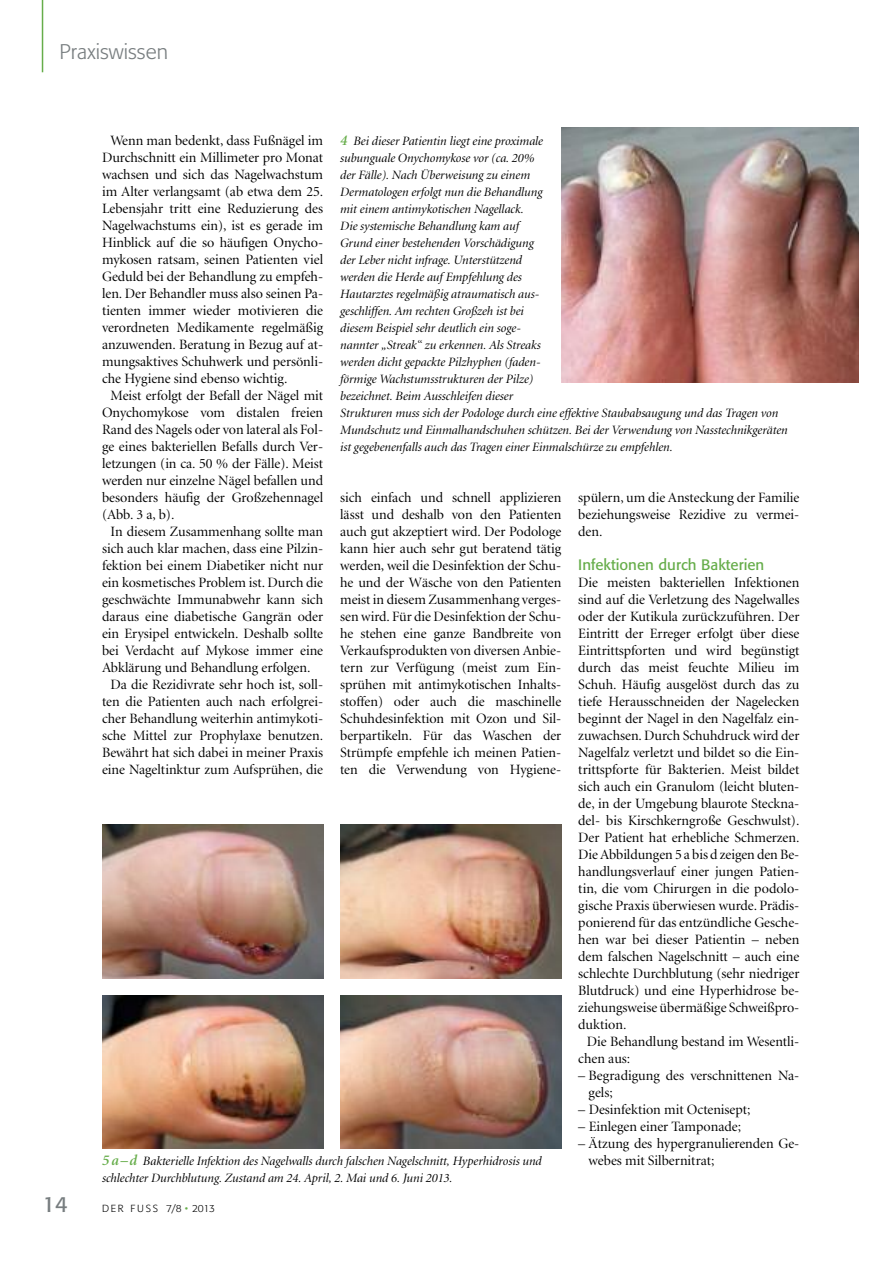
<style>
.page{position:relative;width:893px;height:1263px;background:#fff}
.page>*{position:absolute;margin:0;border:0;box-sizing:border-box;transform-origin:0 0}
.t1{font:21.75px "Formata";color:#777d7f}
.t2{font:300 21px "Formata";color:#777d7f}
.t3{font:15px "Formata";color:#66ad4a}
.t4{font:14.25px/17px "Minion Display";color:#000;text-align:justify}
.t5{font:italic 12.75px/17px "Minion Display";color:#000}
.t6{font:300 10.2px "Formata";letter-spacing:.175em;color:#000}
.s1{font-family:"Minion";font-weight:600;font-size:15px;color:#66ad4a}
.s2{color:#66ad4a}
</style>
<div class="page">
<hr style="left:42px;top:0;width:1px;height:72px;background:#66ad4a">
<img style="left:102px;top:825px;width:221px;height:153px">
<img style="left:340px;top:825px;width:221px;height:153px">
<img style="left:102px;top:995px;width:221px;height:153px">
<img style="left:340px;top:995px;width:221px;height:153px">
<img style="left:561px;top:128px;width:298px;height:255px">
<h2 class="t2" style="left:60px;top:43px;width:110px">Praxiswissen</h2>
<p class="t4" style="left:111px;top:133px;width:214px">Wenn man bedenkt, dass Fußnägel im</p>
<p class="t4" style="left:102px;top:150px;width:223px">Durchschnitt ein Millimeter pro Monat</p>
<p class="t4" style="left:102px;top:167px;width:223px">wachsen und sich das Nagelwachstum</p>
<p class="t4" style="left:102px;top:184px;width:223px">im Alter verlangsamt (ab etwa dem 25.</p>
<p class="t4" style="left:102px;top:201px;width:223px">Lebensjahr tritt eine Reduzierung des</p>
<p class="t4" style="left:102px;top:218px;width:223px">Nagelwachstums ein), ist es gerade im</p>
<p class="t4" style="left:102px;top:235px;width:223px">Hinblick auf die so häufigen Onycho-</p>
<p class="t4" style="left:102px;top:252px;width:223px">mykosen ratsam, seinen Patienten viel</p>
<p class="t4" style="left:102px;top:269px;width:223px">Geduld bei der Behandlung zu empfeh-</p>
<p class="t4" style="left:102px;top:286px;width:223px">len. Der Behandler muss also seinen Pa-</p>
<p class="t4" style="left:102px;top:303px;width:223px">tienten immer wieder motivieren die</p>
<p class="t4" style="left:102px;top:320px;width:223px">verordneten Medikamente regelmäßig</p>
<p class="t4" style="left:102px;top:337px;width:223px">anzuwenden. Beratung in Bezug auf at-</p>
<p class="t4" style="left:102px;top:354px;width:223px">mungsaktives Schuhwerk und persönli-</p>
<p class="t4" style="left:102px;top:371px;width:187px">che Hygiene sind ebenso wichtig.</p>
<p class="t4" style="left:111px;top:388px;width:214px">Meist erfolgt der Befall der Nägel mit</p>
<p class="t4" style="left:102px;top:405px;width:223px">Onychomykose vom distalen freien</p>
<p class="t4" style="left:102px;top:422px;width:223px">Rand des Nagels oder von lateral als Fol-</p>
<p class="t4" style="left:102px;top:439px;width:223px">ge eines bakteriellen Befalls durch Ver-</p>
<p class="t4" style="left:102px;top:456px;width:223px">letzungen (in ca. 50 % der Fälle). Meist</p>
<p class="t4" style="left:102px;top:473px;width:223px">werden nur einzelne Nägel befallen und</p>
<p class="t4" style="left:102px;top:490px;width:223px">besonders häufig der Großzehennagel</p>
<p class="t4" style="left:102px;top:507px;width:74px">(Abb. 3 a, b).</p>
<p class="t4" style="left:111px;top:524px;width:214px">In diesem Zusammenhang sollte man</p>
<p class="t4" style="left:102px;top:541px;width:223px">sich auch klar machen, dass eine Pilzin-</p>
<p class="t4" style="left:102px;top:558px;width:223px">fektion bei einem Diabetiker nicht nur</p>
<p class="t4" style="left:102px;top:575px;width:223px">ein kosmetisches Problem ist. Durch die</p>
<p class="t4" style="left:102px;top:592px;width:223px">geschwächte Immunabwehr kann sich</p>
<p class="t4" style="left:102px;top:609px;width:223px">daraus eine diabetische Gangrän oder</p>
<p class="t4" style="left:102px;top:626px;width:223px">ein Erysipel entwickeln. Deshalb sollte</p>
<p class="t4" style="left:102px;top:643px;width:223px">bei Verdacht auf Mykose immer eine</p>
<p class="t4" style="left:102px;top:660px;width:210px">Abklärung und Behandlung erfolgen.</p>
<p class="t4" style="left:111px;top:677px;width:214px">Da die Rezidivrate sehr hoch ist, soll-</p>
<p class="t4" style="left:102px;top:694px;width:223px">ten die Patienten auch nach erfolgrei-</p>
<p class="t4" style="left:102px;top:711px;width:223px">cher Behandlung weiterhin antimykoti-</p>
<p class="t4" style="left:102px;top:728px;width:223px">sche Mittel zur Prophylaxe benutzen.</p>
<p class="t4" style="left:102px;top:745px;width:223px">Bewährt hat sich dabei in meiner Praxis</p>
<p class="t4" style="left:102px;top:762px;width:223px">eine Nageltinktur zum Aufsprühen, die</p>
<p class="t5" style="left:340px;top:133px;width:449px"><span class="s1">4</span> Bei dieser Patientin liegt eine proximale<br>subunguale Onychomykose vor (ca. 20%<br>der Fälle). Nach Überweisung zu einem<br>Dermatologen erfolgt nun die Behandlung<br>mit einem antimykotischen Nagellack.<br>Die systemische Behandlung kam auf<br>Grund einer bestehenden Vorschädigung<br>der Leber nicht infrage. Unterstützend<br>werden die Herde auf Empfehlung des<br>Hautarztes regelmäßig atraumatisch aus-<br>geschliffen. Am rechten Großzeh ist bei<br>diesem Beispiel sehr deutlich ein soge-<br>nannter „Streak“ zu erkennen. Als Streaks<br>werden dicht gepackte Pilzhyphen (faden-<br>förmige Wachstumsstrukturen der Pilze)<br>bezeichnet. Beim Ausschleifen dieser<br>Strukturen muss sich der Podologe durch eine effektive Staubabsaugung und das Tragen von Mundschutz und Einmalhandschuhen schützen. Bei der Verwendung von Nasstechnikgeräten ist gegebenenfalls auch das Tragen einer Einmalschürze zu empfehlen.</p>
<p class="t4" style="left:578px;top:490px;width:223px">spülern, um die Ansteckung der Familie beziehungsweise Rezidive zu vermei&shy;den.</p>
<p class="t3" style="left:578px;top:558px;width:188px">Infektionen durch Bakterien</p>
<p class="t4" style="left:578px;top:575px;width:223px">Die meisten bakteriellen Infektionen</p>
<p class="t4" style="left:578px;top:592px;width:223px">sind auf die Verletzung des Nagelwalles</p>
<p class="t4" style="left:578px;top:609px;width:223px">oder der Kutikula zurückzuführen. Der</p>
<p class="t4" style="left:578px;top:626px;width:223px">Eintritt der Erreger erfolgt über diese</p>
<p class="t4" style="left:578px;top:643px;width:223px">Eintrittspforten und wird begünstigt</p>
<p class="t4" style="left:578px;top:660px;width:223px">durch das meist feuchte Milieu im</p>
<p class="t4" style="left:578px;top:677px;width:223px">Schuh. Häufig ausgelöst durch das zu</p>
<p class="t4" style="left:578px;top:694px;width:223px">tiefe Herausschneiden der Nagelecken</p>
<p class="t4" style="left:578px;top:711px;width:223px">beginnt der Nagel in den Nagelfalz ein-</p>
<p class="t4" style="left:578px;top:728px;width:223px">zuwachsen. Durch Schuhdruck wird der</p>
<p class="t4" style="left:578px;top:745px;width:223px">Nagelfalz verletzt und bildet so die Ein-</p>
<p class="t4" style="left:578px;top:762px;width:223px">trittspforte für Bakterien. Meist bildet</p>
<p class="t4" style="left:578px;top:779px;width:223px">sich auch ein Granulom (leicht bluten-</p>
<p class="t4" style="left:578px;top:796px;width:223px">de, in der Umgebung blaurote Steckna-</p>
<p class="t4" style="left:578px;top:813px;width:223px">del- bis Kirschkerngroße Geschwulst).</p>
<p class="t4" style="left:578px;top:830px;width:223px">Der Patient hat erhebliche Schmerzen.</p>
<p class="t4" style="left:578px;top:847px;width:223px">DieAbbildungen 5 a bis d zeigen den Be-</p>
<p class="t4" style="left:578px;top:864px;width:223px">handlungsverlauf einer jungen Patien-</p>
<p class="t4" style="left:578px;top:881px;width:223px">tin, die vom Chirurgen in die podolo-</p>
<p class="t4" style="left:578px;top:898px;width:223px">gische Praxis überwiesen wurde. Prädis-</p>
<p class="t4" style="left:578px;top:915px;width:223px">ponierend für das entzündliche Gesche-</p>
<p class="t4" style="left:578px;top:932px;width:223px">hen war bei dieser Patientin – neben</p>
<p class="t4" style="left:578px;top:949px;width:223px">dem falschen Nagelschnitt – auch eine</p>
<p class="t4" style="left:578px;top:966px;width:223px">schlechte Durchblutung (sehr niedriger</p>
<p class="t4" style="left:578px;top:983px;width:223px">Blutdruck) und eine Hyperhidrose be-</p>
<p class="t4" style="left:578px;top:1000px;width:223px">ziehungsweise übermäßige Schweißpro-</p>
<p class="t4" style="left:578px;top:1017px;width:50px">duktion.</p>
<p class="t4" style="left:587px;top:1034px;width:214px">Die Behandlung bestand im Wesentli-</p>
<p class="t4" style="left:578px;top:1051px;width:53px">chen aus:</p>
<p class="t4" style="left:589px;top:1068px;width:212px;text-indent:-10px">– Begradigung des verschnittenen Na&shy;gels;</p>
<p class="t4" style="left:578px;top:1102px;width:174px">– Desinfektion mit Octenisept;</p>
<p class="t4" style="left:578px;top:1119px;width:164px">– Einlegen einer Tamponade;</p>
<p class="t4" style="left:589px;top:1136px;width:212px;text-indent:-10px">– Ätzung des hypergranulierenden Ge&shy;webes mit Silbernitrat;</p>
<p class="t4" style="left:340px;top:490px;width:223px">sich einfach und schnell applizieren lässt und deshalb von den Patienten auch gut akzeptiert wird. Der Podologe kann hier auch sehr gut beratend tätig werden, weil die Desinfektion der Schu&shy;he und der Wäsche von den Patienten meist in diesem Zusammenhang verges&shy;sen wird. Für die Desinfektion der Schu&shy;he stehen eine ganze Bandbreite von Verkaufsprodukten von diversen Anbie&shy;tern zur Verfügung (meist zum Ein&shy;sprühen mit antimykotischen Inhalts&shy;stoffen) oder auch die maschinelle Schuhdesinfektion mit Ozon und Sil&shy;berpartikeln. Für das Waschen der Strümpfe empfehle ich meinen Patien&shy;ten die Verwendung von Hygiene-</p>
<p class="t5" style="left:102px;top:1154px;width:441px"><span class="s1">5 a–d</span> Bakterielle Infektion des Nagelwalls durch falschen Nagelschnitt, Hyperhidrosis und schlechter Durchblutung. Zustand am 24. April, 2. Mai und 6. Juni 2013.</p>
<h1 class="t1" style="left:43px;top:1195px;width:27px">14</h1>
<p class="t6" style="left:102px;top:1204px;width:114px">DER FUSS 7/8 <span class="s2">•</span> 2013</p>
</div>
